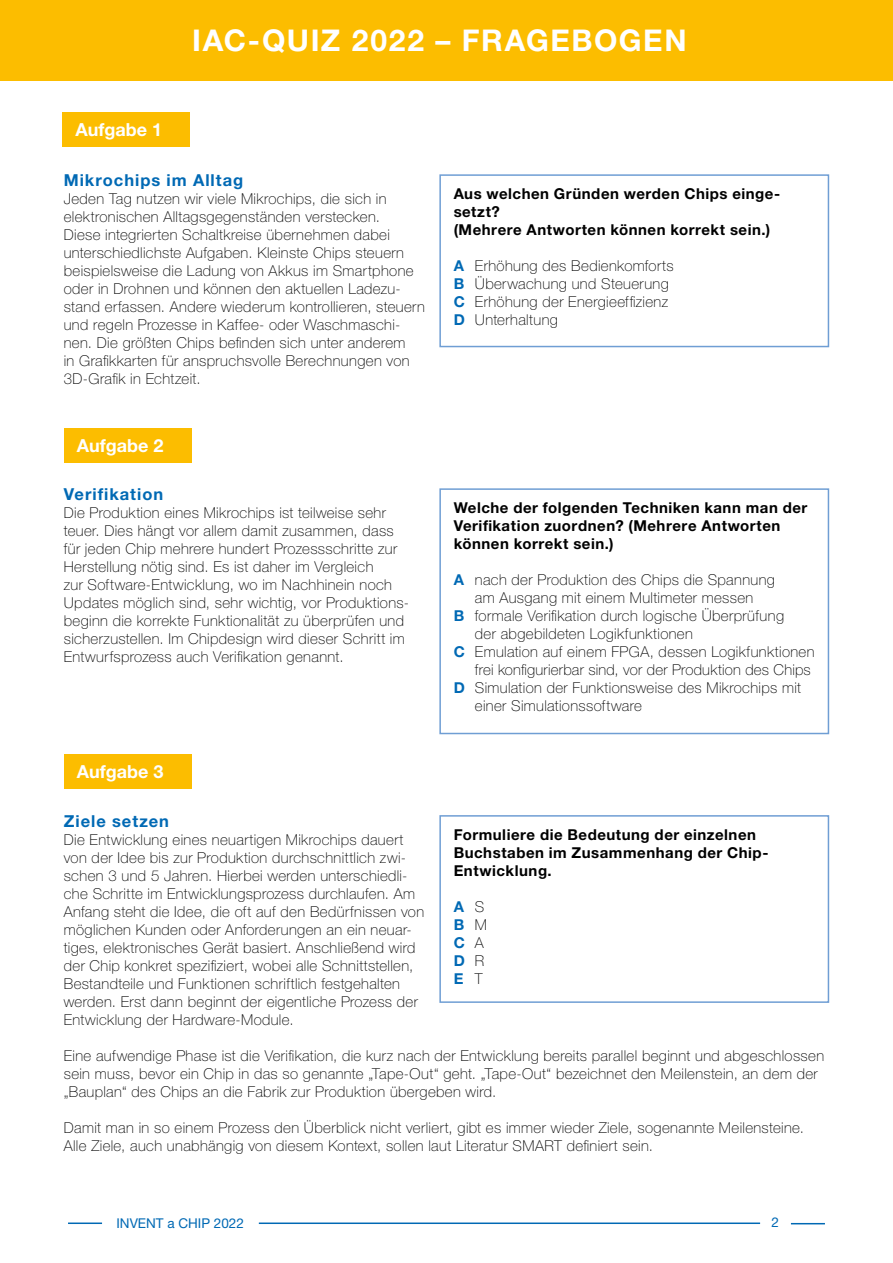
<style>
.page{position:relative;width:893px;height:1263px;background:#fff}
.page>*{position:absolute;margin:0;border:0;box-sizing:border-box;transform-origin:0 0}
.Subline_innen{font:700 30px "Helvetica Neue LT Std";letter-spacing:.055em;color:#fff}
.Headline_Innen{font:700 18px "Helvetica Neue LT Std";color:#fff}
.Subline_innen-2{font:700 16.5px "Helvetica Neue LT Std";letter-spacing:.06em;color:#0069b4}
.Copy_10pkt_-_12_zab{font:100 15px/18px "Helvetica Neue LT Std";letter-spacing:.025em;color:#000}
.Copy_10pkt_-_12_zab-2{font:700 15px/18px "Helvetica Neue LT Std";letter-spacing:.035em;color:#000}
.Copy_10pkt_-_12_zab-3{font:700 15px "Helvetica Neue LT Std";color:#0069b4}
.Fusszeile{font:13.5px "Helvetica Neue LT Std";color:#0069b4}
.Pagina{font:13.5px "Helvetica Neue LT Std";color:#0069b4}
.s1{font-weight:700;color:#0069b4}
.s2{font-weight:100;color:#000}
</style>
<div class="page">
<hr style="left:791px;top:1223px;width:34px;height:1px;background:#0069b4">
<hr style="left:259px;top:1222px;width:501px;height:2px;background:#0069b4">
<hr style="left:68px;top:1222px;width:34px;height:2px;background:#0069b4">
<div style="left:62px;top:113px;width:128px;height:34px;background:#fcbd00"></div>
<div style="left:64px;top:429px;width:127px;height:34px;background:#fcbd00"></div>
<div style="left:439px;top:488px;width:390px;height:246px;border:2px solid #6f9ed4"></div>
<div style="left:439px;top:174px;width:390px;height:173px;border:2px solid #6f9ed4"></div>
<div style="left:0;top:0;width:893px;height:81px;background:#fcbd00"></div>
<div style="left:439px;top:815px;width:390px;height:188px;border:2px solid #6f9ed4"></div>
<div style="left:64px;top:755px;width:127px;height:34px;background:#fcbd00"></div>
<p class="Headline_Innen" style="left:75px;top:119px;width:88px">Aufgabe 1</p>
<p class="Subline_innen" style="left:192px;top:22px;width:496px">IAC-QUIZ 2022 – FRAGEBOGEN</p>
<p class="Subline_innen-2" style="left:64px;top:170px;width:181px">Mikrochips im Alltag</p>
<p class="Copy_10pkt_-_12_zab" style="left:64px;top:190px;width:362px">Jeden Tag nutzen wir viele Mikrochips, die sich in elektronischen Alltagsgegenständen verstecken.<br>Diese integrierten Schaltkreise übernehmen dabei unterschiedlichste Aufgaben. Kleinste Chips steuern beispielsweise die Ladung von Akkus im Smartphone oder in Drohnen und können den aktuellen Ladezu&shy;stand erfassen. Andere wiederum kontrollieren, steuern und regeln Prozesse in Kaffee- oder Waschmaschi&shy;nen. Die größten Chips befinden sich unter anderem<br>in Grafikkarten für anspruchsvolle Berechnungen von 3D-Grafik in Echtzeit.</p>
<p class="Headline_Innen" style="left:77px;top:435px;width:88px">Aufgabe 2</p>
<p class="Subline_innen-2" style="left:64px;top:484px;width:101px">Verifikation</p>
<p class="Copy_10pkt_-_12_zab" style="left:64px;top:504px;width:347px">Die Produktion eines Mikrochips ist teilweise sehr teuer. Dies hängt vor allem damit zusammen, dass für jeden Chip mehrere hundert Prozessschritte zur Herstellung nötig sind. Es ist daher im Vergleich<br>zur Software-Entwicklung, wo im Nachhinein noch Updates möglich sind, sehr wichtig, vor Produktions&shy;beginn die korrekte Funktionalität zu überprüfen und sicherzustellen. Im Chipdesign wird dieser Schritt im Entwurfsprozess auch Verifikation genannt.</p>
<p class="Headline_Innen" style="left:77px;top:761px;width:88px">Aufgabe 3</p>
<p class="Copy_10pkt_-_12_zab-2" style="left:454px;top:185px;width:328px">Aus welchen Gründen werden Chips einge&shy;setzt?<br>(Mehrere Antworten können korrekt sein.)</p>
<p class="Copy_10pkt_-_12_zab" style="left:454px;top:257px;width:221px"><span class="s1">A</span> Erhöhung des Bedienkomforts</p>
<p class="Copy_10pkt_-_12_zab" style="left:454px;top:275px;width:217px"><span class="s1">B</span> Überwachung und Steuerung</p>
<p class="Copy_10pkt_-_12_zab" style="left:454px;top:293px;width:216px"><span class="s1">C</span> Erhöhung der Energieeffizienz</p>
<p class="Copy_10pkt_-_12_zab" style="left:454px;top:311px;width:106px"><span class="s1">D</span> Unterhaltung</p>
<p class="Copy_10pkt_-_12_zab-2" style="left:454px;top:499px;width:355px">Welche der folgenden Techniken kann man der<br>Verifikation zuordnen? (Mehrere Antworten können korrekt sein.)</p>
<p class="Copy_10pkt_-_12_zab" style="left:454px;top:571px;width:323px;text-align:center"><span class="s1">A</span> nach der Produktion des Chips die Spannung am Ausgang mit einem Multimeter messen</p>
<p class="Copy_10pkt_-_12_zab" style="left:475px;top:607px;width:311px;text-indent:-21px"><span class="s1">B</span> formale Verifikation durch logische Überprüfung der abgebildeten Logikfunktionen</p>
<p class="Copy_10pkt_-_12_zab" style="left:454px;top:643px;width:362px;text-align:right"><span class="s1">C</span> Emulation auf einem FPGA, dessen Logikfunktionen frei konfigurierbar sind, vor der Produktion des Chips</p>
<p class="Copy_10pkt_-_12_zab" style="left:475px;top:679px;width:328px;text-indent:-21px"><span class="s1">D</span> Simulation der Funktionsweise des Mikrochips mit einer Simulationssoftware</p>
<p class="Subline_innen-2" style="left:64px;top:811px;width:107px">Ziele setzen</p>
<p class="Copy_10pkt_-_12_zab" style="left:64px;top:830px;width:362px">Die Entwicklung eines neuartigen Mikrochips dauert von der Idee bis zur Produktion durchschnittlich zwi&shy;schen 3 und 5 Jahren. Hierbei werden unterschiedli&shy;che Schritte im Entwicklungsprozess durchlaufen. Am Anfang steht die Idee, die oft auf den Bedürfnissen von möglichen Kunden oder Anforderungen an ein neuar&shy;tiges, elektronisches Gerät basiert. Anschließend wird der Chip konkret spezifiziert, wobei alle Schnittstellen, Bestandteile und Funktionen schriftlich festgehalten werden. Erst dann beginnt der eigentliche Prozess der Entwicklung der Hardware-Module.</p>
<p class="Copy_10pkt_-_12_zab-2" style="left:454px;top:825px;width:316px">Formuliere die Bedeutung der einzelnen<br>Buchstaben im Zusammenhang der Chip-<br>Entwicklung.</p>
<p class="Copy_10pkt_-_12_zab-3" style="left:454px;top:897px;width:32px">A <span class="s2">S</span></p>
<p class="Copy_10pkt_-_12_zab-3" style="left:454px;top:915px;width:35px">B <span class="s2">M</span></p>
<p class="Copy_10pkt_-_12_zab-3" style="left:454px;top:933px;width:32px">C <span class="s2">A</span></p>
<p class="Copy_10pkt_-_12_zab-3" style="left:454px;top:951px;width:32px">D <span class="s2">R</span></p>
<p class="Copy_10pkt_-_12_zab-3" style="left:454px;top:969px;width:31px">E <span class="s2">T</span></p>
<p class="Copy_10pkt_-_12_zab" style="left:64px;top:1046px;width:762px">Eine aufwendige Phase ist die Verifikation, die kurz nach der Entwicklung bereits parallel beginnt und abgeschlossen sein muss, bevor ein Chip in das so genannte „Tape-Out“ geht. „Tape-Out“ bezeichnet den Meilenstein, an dem der „Bauplan“ des Chips an die Fabrik zur Produktion übergeben wird.</p>
<p class="Copy_10pkt_-_12_zab" style="left:64px;top:1118px;width:742px">Damit man in so einem Prozess den Überblick nicht verliert, gibt es immer wieder Ziele, sogenannte Meilensteine.<br>Alle Ziele, auch unabhängig von diesem Kontext, sollen laut Literatur SMART definiert sein.</p>
<p class="Fusszeile" style="left:116px;top:1215px;width:129px">INVENT a CHIP 2022</p>
<p class="Pagina" style="left:771px;top:1214px;width:9px">2</p>
</div>
